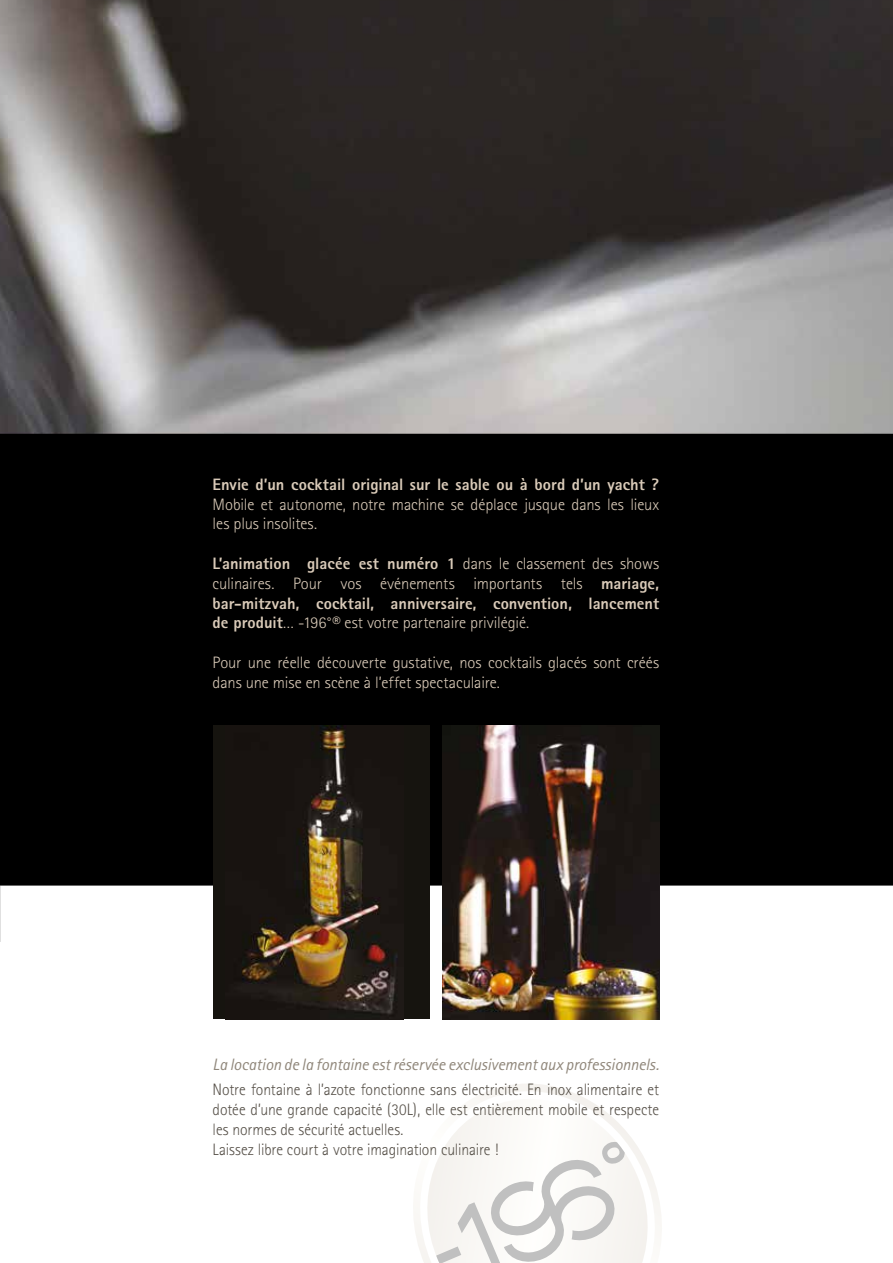
<style>
.page{position:relative;width:893px;height:1263px;background:#fff}
.page>*{position:absolute;margin:0;border:0;box-sizing:border-box;transform-origin:0 0}
.t1{font:300 16.5px/19.8px "Rotis Sans Serif";letter-spacing:-.005em;color:#dacbb9}
.t2{font:300 16.5px/19.8px "Rotis Sans Serif";letter-spacing:-.005em;color:#565048;scale:.95 1}
.t3{font:italic 16.5px "Rotis Sans Serif";letter-spacing:-.005em;color:#90877b}
.t4{font:800 16.5px "Rotis Sans Serif";color:#dacbb9}
.s1{font-weight:800}
</style>
<div class="page">
<svg style="left:0;top:434px;width:893px;height:508px;background:#121212"></svg>
<img style="left:0;top:0;width:893px;height:434px">
<div style="left:213px;top:725px;width:216px;height:294px;background:#16140f"></div>
<img style="left:237px;top:725px;width:161px;height:294px">
<img style="left:442px;top:725px;width:217px;height:294px">
<svg style="left:475px;top:1084px;width:111px;height:15px"></svg>
<svg style="left:414px;top:1099px;width:247px;height:164px"></svg>
<p class="t4" style="left:213px;top:474px;width:448px">Envie d’un cocktail original sur le sable ou à bord d’un yacht ?</p>
<p class="t1" style="left:213px;top:494px;width:448px">Mobile et autonome, notre machine se déplace jusque dans les lieux les plus insolites.</p>
<p class="t1" style="left:213px;top:553px;width:448px;text-align:justify"><span class="s1">L’animation glacée est numéro 1</span> dans le classement des shows culinaires. Pour vos événements importants tels <span class="s1">mariage, bar-mitzvah, cocktail, anniversaire, convention, lancement de produit</span>… -196°® est votre partenaire privilégié.</p>
<p class="t1" style="left:213px;top:652px;width:448px">Pour une réelle découverte gustative, nos cocktails glacés sont créés dans une mise en scène à l’effet spectaculaire.</p>
<p class="t3" style="left:213px;top:1054px;width:448px">La location de la fontaine est réservée exclusivement aux professionnels.</p>
<p class="t2" style="left:213px;top:1080px;width:471px">Notre fontaine à l’azote fonctionne sans électricité. En inox alimentaire et dotée d’une grande capacité (30L), elle est entièrement mobile et respecte les normes de sécurité actuelles.<br>Laissez libre court à votre imagination culinaire !</p>
</div>
